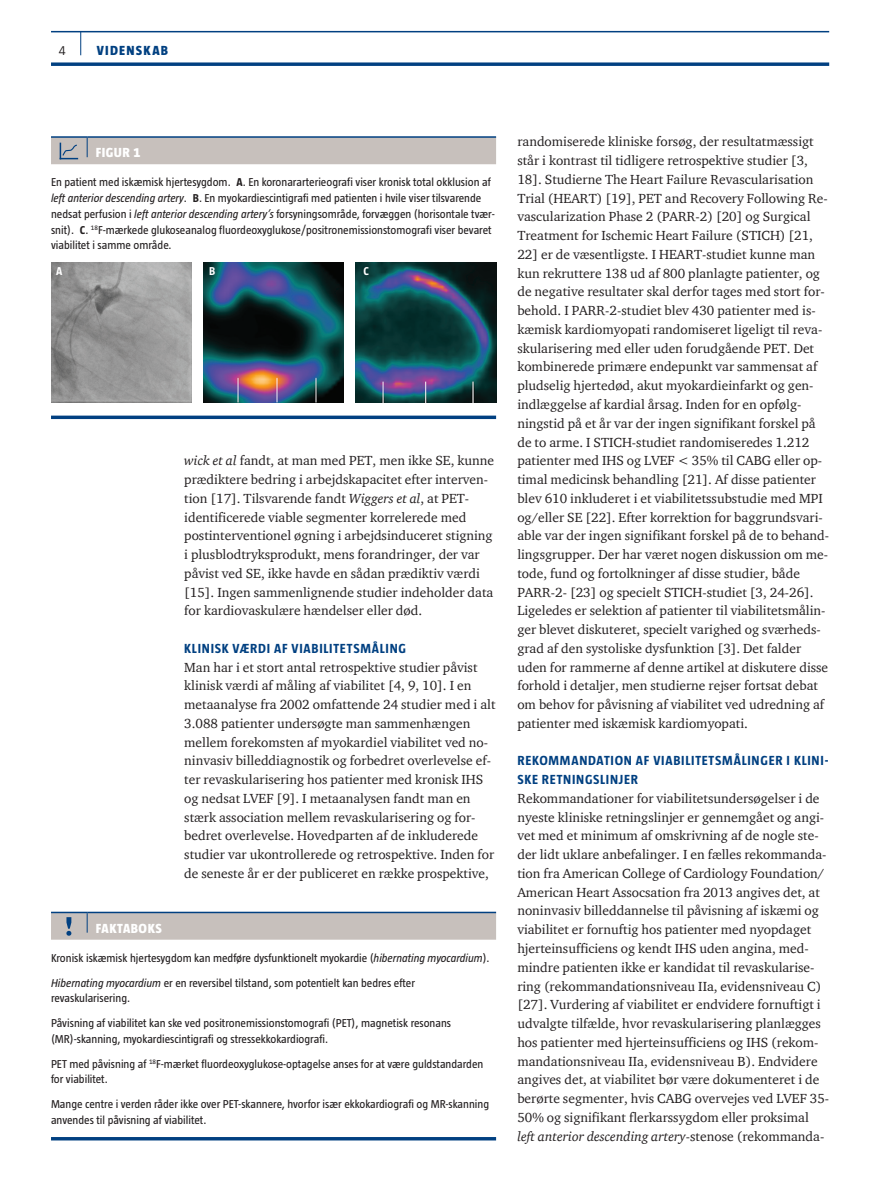
<style>
.page{position:relative;width:893px;height:1191px;background:#fff}
.page>*{position:absolute;margin:0;border:0;box-sizing:border-box;transform-origin:0 0}
.t1{font:13.5px/18.8px "ITC Charter Com";color:#231f20}
.t2{font:700 13.5px/18.8px "Taz";letter-spacing:.055em;color:#014081}
.t3{font:800 13.5px "Taz";letter-spacing:.035em;color:#fff}
.t4{font:800 13.5px "Taz";letter-spacing:.095em;color:#014081}
.t5{font:300 13.5px "Taz";color:#231f20}
.t6{font:11.7px/24.8px "Taz";color:#231f20}
.t7{font:700 11.7px "Taz";color:#fff}
.s1{font-weight:700}
.s2{font-style:italic}
</style>
<div class="page">
<hr style="left:51px;top:31px;width:778px;height:1px;background:#014081">
<svg style="left:51px;top:62px;width:778px;height:4px;background:#235991"></svg>
<svg style="left:80px;top:32px;width:1px;height:23px"></svg>
<hr style="left:51px;top:911px;width:36px;height:2px;background:#014081">
<hr style="left:87px;top:911px;width:409px;height:2px;background:#014081">
<svg style="left:51px;top:912px;width:445px;height:27px;background:#bcb9b8"></svg>
<hr style="left:51px;top:1137px;width:445px;height:3px;background:#014081">
<hr style="left:51px;top:136px;width:36px;height:2px;background:#014081">
<hr style="left:87px;top:136px;width:409px;height:2px;background:#014081">
<div style="left:51px;top:137px;width:445px;height:27px;background:#c7c0bc"></div>
<img style="left:51px;top:262px;width:140px;height:140px">
<img style="left:203px;top:262px;width:141px;height:140px">
<img style="left:356px;top:262px;width:140px;height:140px">
<svg style="left:51px;top:415px;width:445px;height:4px;background:#275c94"></svg>
<p class="t5" style="left:59px;top:43px;width:8px">4</p>
<p class="t4" style="left:97px;top:43px;width:73px">VIDENSKAB</p>
<p class="t3" style="left:96px;top:145px;width:46px">FIGUR 1</p>
<p class="t6" style="left:51px;top:174px;width:445px;line-height:15.8px">En patient med iskæmisk hjertesygdom. <span class="s1">A</span>. En koronararterieografi viser kronisk total okklusion af <span class="s2">left anterior descending artery</span>. <span class="s1">B</span>. En myokardiescintigrafi med patienten i hvile viser tilsvarende nedsat perfusion i <span class="s2">left anterior descending artery’s</span> forsyningsområde, forvæggen (horisontale tvær&shy;snit). <span class="s1">C</span>. <sup>18</sup>F-mærkede glukoseanalog fluordeoxyglukose/positronemissionstomografi viser bevaret viabilitet i samme område.</p>
<p class="t7" style="left:56px;top:264px;width:8px">A</p>
<p class="t7" style="left:209px;top:264px;width:8px">B</p>
<p class="t7" style="left:364px;top:264px;width:7px">C</p>
<p class="t1" style="left:184px;top:451px;width:311px"><span class="s2">wick et al</span> fandt, at man med PET, men ikke SE, kunne prædiktere bedring i arbejdskapacitet efter interven&shy;tion [17]. Tilsvarende fandt <span class="s2">Wiggers et al</span>, at PET&shy;identificerede viable segmenter korrelerede med postinterventionel øgning i arbejdsinduceret stigning i plusblodtryksprodukt, mens forandringer, der var påvist ved SE, ikke havde en sådan prædiktiv værdi [15]. Ingen sammenlignende studier indeholder data for kardiovaskulære hændelser eller død.</p>
<p class="t2" style="left:184px;top:638px;width:223px">KLINISK VÆRDI AF VIABILITETSMÅLING</p>
<p class="t1" style="left:184px;top:657px;width:313px">Man har i et stort antal retrospektive studier påvist klinisk værdi af måling af viabilitet [4, 9, 10]. I en metaanalyse fra 2002 omfattende 24 studier med i alt 3.088 patienter undersøgte man sammenhængen mellem forekomsten af myokardiel viabilitet ved no&shy;ninvasiv billeddiagnostik og forbedret overlevelse ef&shy;ter revaskularisering hos patienter med kronisk IHS og nedsat LVEF [9]. I metaanalysen fandt man en stærk association mellem revaskularisering og for&shy;bedret overlevelse. Hovedparten af de inkluderede studier var ukontrollerede og retrospektive. Inden for de seneste år er der publiceret en række prospektive,</p>
<p class="t3" style="left:96px;top:920px;width:60px">FAKTABOKS</p>
<p class="t6" style="left:51px;top:945px;width:440px">Kronisk iskæmisk hjertesygdom kan medføre dysfunktionelt myokardie (<span class="s2">hibernating myocardium</span>).<br><span class="s2">Hibernating myocardium</span> er en reversibel tilstand, som potentielt kan bedres efter</p>
<p class="t6" style="left:51px;top:985px;width:402px">revaskularisering.<br>Påvisning af viabilitet kan ske ved positronemissionstomografi (PET), magnetisk resonans</p>
<p class="t6" style="left:51px;top:1026px;width:434px">(MR)-skanning, myokardiescintigrafi og stressekkokardiografi.<br>PET med påvisning af <sup>18</sup>F-mærket fluordeoxyglukose-optagelse anses for at være guldstandarden</p>
<p class="t6" style="left:51px;top:1066px;width:440px">for viabilitet.<br>Mange centre i verden råder ikke over PET-skannere, hvorfor især ekkokardiografi og MR-skanning</p>
<p class="t6" style="left:51px;top:1107px;width:157px">anvendes til påvisning af viabilitet.</p>
<p class="t1" style="left:517px;top:132px;width:313px">randomiserede kliniske forsøg, der resultatmæssigt står i kontrast til tidligere retrospektive studier [3, 18]. Studierne The Heart Failure Revascularisation Trial (HEART) [19], PET and Recovery Following Re&shy;vascularization Phase 2 (PARR-2) [20] og Surgical Treatment for Ischemic Heart Failure (STICH) [21, 22] er de væsentligste. I HEART-studiet kunne man kun rekruttere 138 ud af 800 planlagte patienter, og de negative resultater skal derfor tages med stort for&shy;behold. I PARR-2-studiet blev 430 patienter med is&shy;kæmisk kardiomyopati randomiseret ligeligt til reva&shy;skularisering med eller uden forudgående PET. Det kombinerede primære endepunkt var sammensat af pludselig hjertedød, akut myokardieinfarkt og gen&shy;indlæggelse af kardial årsag. Inden for en opfølg&shy;ningstid på et år var der ingen signifikant forskel på de to arme. I STICH-studiet randomiseredes 1.212 patienter med IHS og LVEF &lt; 35% til CABG eller op&shy;timal medicinsk behandling [21]. Af disse patienter blev 610 inkluderet i et viabilitetssubstudie med MPI og/eller SE [22]. Efter korrektion for baggrundsvari&shy;able var der ingen signifikant forskel på de to behand&shy;lingsgrupper. Der har været nogen diskussion om me&shy;tode, fund og fortolkninger af disse studier, både PARR-2- [23] og specielt STICH-studiet [3, 24-26].<br>Ligeledes er selektion af patienter til viabilitetsmålin&shy;ger blevet diskuteret, specielt varighed og sværheds&shy;grad af den systoliske dysfunktion [3]. Det falder uden for rammerne af denne artikel at diskutere disse forhold i detaljer, men studierne rejser fortsat debat om behov for påvisning af viabilitet ved udredning af patienter med iskæmisk kardiomyopati.</p>
<p class="t2" style="left:517px;top:751px;width:313px">REKOMMANDATION AF VIABILITETSMÅLINGER I KLINI-<br>SKE RETNINGSLINJER</p>
<p class="t1" style="left:517px;top:788px;width:313px">Rekommandationer for viabilitetsundersøgelser i de nyeste kliniske retningslinjer er gennemgået og angi&shy;vet med et minimum af omskrivning af de nogle ste&shy;der lidt uklare anbefalinger. I en fælles rekommanda&shy;tion fra American College of Cardiology Foundation/ American Heart Assocsation fra 2013 angives det, at noninvasiv billeddannelse til påvisning af iskæmi og viabilitet er fornuftig hos patienter med nyopdaget hjerteinsufficiens og kendt IHS uden angina, med&shy;mindre patienten ikke er kandidat til revaskularise&shy;ring (rekommandationsniveau IIa, evidensniveau C) [27]. Vurdering af viabilitet er endvidere fornuftigt i udvalgte tilfælde, hvor revaskularisering planlægges hos patienter med hjerteinsufficiens og IHS (rekom&shy;mandationsniveau IIa, evidensniveau B). Endvidere angives det, at viabilitet bør være dokumenteret i de berørte segmenter, hvis CABG overvejes ved LVEF 35- 50% og signifikant flerkarssygdom eller proksimal <span class="s2">left anterior descending artery</span>-stenose (rekommanda-</p>
</div>
